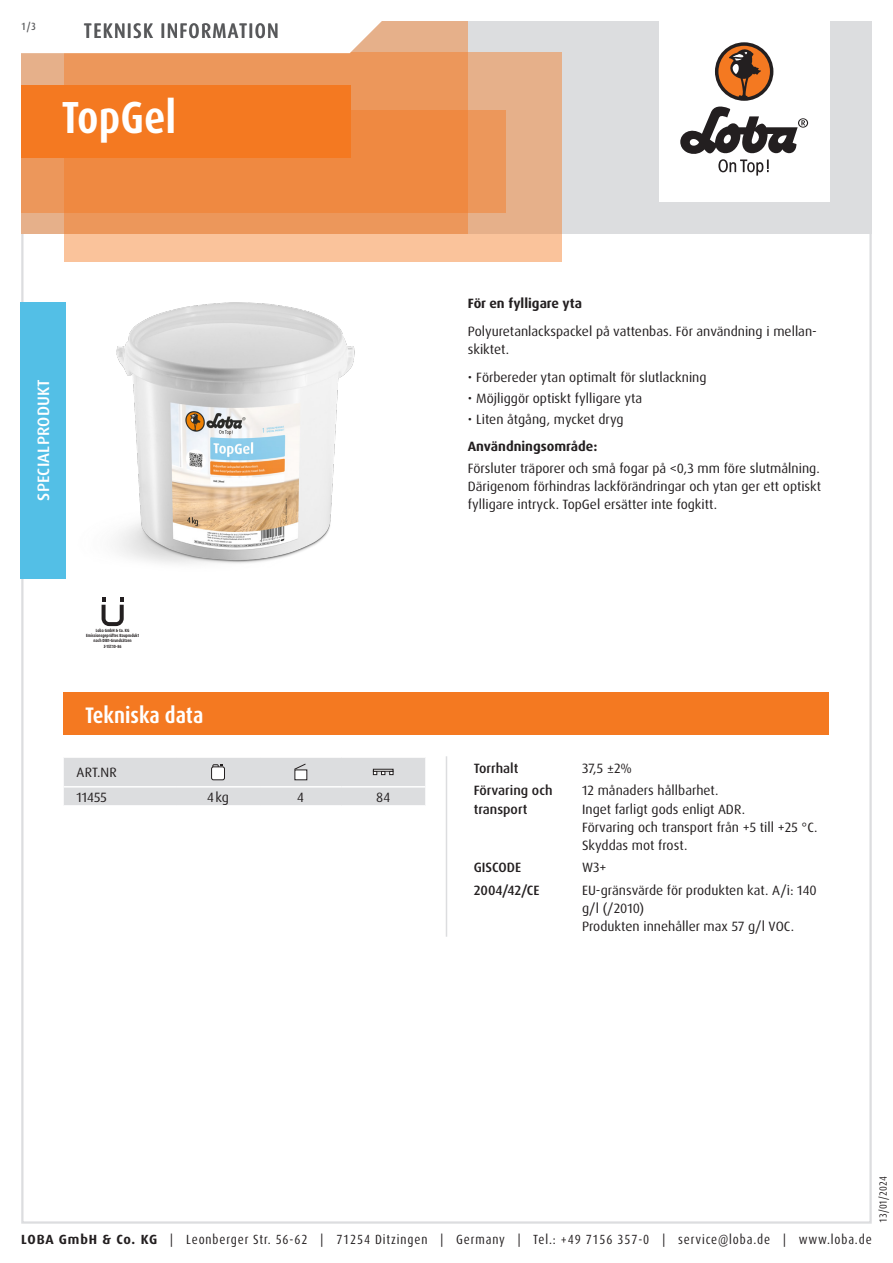
<style>
.page{position:relative;width:893px;height:1263px;background:#fff}
.page>*{position:absolute;margin:0;border:0;box-sizing:border-box;transform-origin:0 0}
.Produktname_weiss{font:700 condensed 45px "Dax Pro";color:#fff}
.Abschnitt{font:700 condensed 22.5px "Dax Pro";color:#fff}
.TI{font:500 condensed 21px "Dax Pro";letter-spacing:.06em;color:#57585a}
.Produktart_Grundierung{font:500 16.5px "Dax Pro";letter-spacing:.01em;color:#fff}
.Text{font:13.5px/18px "Dax Pro";color:#231f20}
.Text_ohne_Silbentrennung{font:13.5px/18px "Dax Pro";color:#231f20}
.Text_Medium{font:500 13.5px/18px "Dax Pro";color:#231f20}
.Text_Bold{font:700 13.5px "Dax Pro";color:#231f20}
.Text_Großbuchstaben{font:13.5px "Dax Pro";color:#231f20}
.Text_zentriert{font:13.5px "Dax Pro";color:#231f20}
.t1{font:condensed 13.35px "Dax Pro";letter-spacing:.065em;color:#231f20}
.t2{font:condensed 10.5px "Dax Pro";color:#231f20}
.t3{font:500 condensed 10.5px "Dax Pro";color:#57585a}
.t4{font:700 4.5px/5.2px "Dax Pro";color:#231f20;text-align:center;scale:.82 1}
.s1{font-weight:700;font-stretch:normal}
</style>
<div class="page">
<hr style="left:446px;top:756px;width:1px;height:181px;background:#dcdddf">
<svg style="left:64px;top:757px;width:361px;height:48px;background:#dcddde"></svg>
<div style="left:373px;top:769px;width:20px;height:2px;border:1px solid #231f20"></div>
<div style="left:64px;top:692px;width:765px;height:43px;background:#f47921"></div>
<svg style="left:102px;top:597px;width:22px;height:29px"></svg>
<img style="left:116px;top:302px;width:239px;height:262px">
<div style="left:20px;top:302px;width:46px;height:276px;background:#53bfe6"></div>
<div style="left:21px;top:21px;width:851px;height:213px;background:#dcdddf"></div>
<div style="left:659px;top:0;width:170px;height:202px;background:#fff"></div>
<svg style="left:680px;top:106px;width:128px;height:70px"></svg>
<div style="left:715px;top:42px;width:58px;height:59px;background:#231f20;border-radius:50%"></div>
<svg style="left:718px;top:45px;width:52px;height:52px"></svg>
<div style="left:64px;top:52px;width:497px;height:209px;background:linear-gradient(to right,#fec79f,#efb992)"></div>
<div style="left:21px;top:111px;width:485px;height:102px;background:#ec975b"></div>
<svg style="left:21px;top:21px;width:447px;height:213px;background:#ed9150"></svg>
<svg style="left:21px;top:21px;width:411px;height:34px;background:#faede4"></svg>
<div style="left:21px;top:85px;width:330px;height:72px;background:#f47921"></div>
<p class="t3" style="left:21px;top:19px;width:16px">1/3</p>
<p class="TI" style="left:84px;top:17px;width:196px">TEKNISK INFORMATION</p>
<p class="Produktname_weiss" style="left:61px;top:89px;width:116px">TopGel</p>
<p class="Produktart_Grundierung" style="left:33px;top:501px;width:123px;rotate:-90deg">SPECIALPRODUKT</p>
<p class="t4" style="left:86px;top:628px;width:66px">Loba GmbH &amp; Co. KG<br>Emissionsgeprüftes Bauprodukt nach DIBt-Grundsätzen<br>Z-157.10-86</p>
<p class="Abschnitt" style="left:85px;top:700px;width:120px">Tekniska data</p>
<p class="Text_Großbuchstaben" style="left:77px;top:764px;width:42px">ART.NR</p>
<p class="Text" style="left:77px;top:788px;width:32px">11455</p>
<p class="Text_zentriert" style="left:207px;top:788px;width:23px">4kg</p>
<p class="Text_zentriert" style="left:297px;top:788px;width:8px">4</p>
<p class="Text_zentriert" style="left:376px;top:788px;width:15px">84</p>
<p class="Text_Bold" style="left:468px;top:295px;width:116px">För en fylligare yta</p>
<p class="Text" style="left:468px;top:323px;width:351px">Polyuretanlackspackel på vattenbas. För användning i mellan&shy;skiktet.</p>
<p class="Text" style="left:468px;top:368px;width:240px">• Förbereder ytan optimalt för slutlackning</p>
<p class="Text" style="left:468px;top:389px;width:176px">• Möjliggör optiskt fylligare yta</p>
<p class="Text" style="left:468px;top:410px;width:157px">• Liten åtgång, mycket dryg</p>
<p class="Text_Bold" style="left:468px;top:438px;width:131px">Användningsområde:</p>
<p class="Text" style="left:468px;top:459px;width:355px;text-align:justify">Försluter träporer och små fogar på &lt;0,3 mm före slutmålning.<br>Därigenom förhindras lackförändringar och ytan ger ett optiskt fylligare intryck. TopGel ersätter inte fogkitt.</p>
<p class="Text_Medium" style="left:474px;top:759px;width:46px">Torrhalt</p>
<p class="Text_ohne_Silbentrennung" style="left:582px;top:759px;width:51px">37,5 ±2%</p>
<p class="Text_Medium" style="left:474px;top:782px;width:80px">Förvaring och transport</p>
<p class="Text_ohne_Silbentrennung" style="left:582px;top:782px;width:138px">12 månaders hållbarhet.</p>
<p class="Text_ohne_Silbentrennung" style="left:582px;top:800px;width:165px">Inget farligt gods enligt ADR.</p>
<p class="Text_ohne_Silbentrennung" style="left:582px;top:818px;width:237px">Förvaring och transport från +5 till +25 °C.<br>Skyddas mot frost.</p>
<p class="Text_Medium" style="left:474px;top:858px;width:49px">GISCODE</p>
<p class="Text_ohne_Silbentrennung" style="left:582px;top:858px;width:26px">W3+</p>
<p class="Text_Medium" style="left:474px;top:881px;width:67px">2004/42/CE</p>
<p class="Text_ohne_Silbentrennung" style="left:582px;top:881px;width:236px">EU-gränsvärde för produkten kat. A/i: 140 g/l (/2010)</p>
<p class="Text_ohne_Silbentrennung" style="left:582px;top:917px;width:214px">Produkten innehåller max 57 g/l VOC.</p>
<p class="t2" style="left:876px;top:1222px;width:48px;rotate:-90deg">13/01/2024</p>
<p class="t1" style="left:21px;top:1230px;width:852px"><span class="s1">LOBA GmbH &amp; Co. KG</span> | Leonberger Str. 56-62 | 71254 Ditzingen | Germany | Tel.: +49 7156 357-0 | service@loba.de | www.loba.de</p>
</div>
